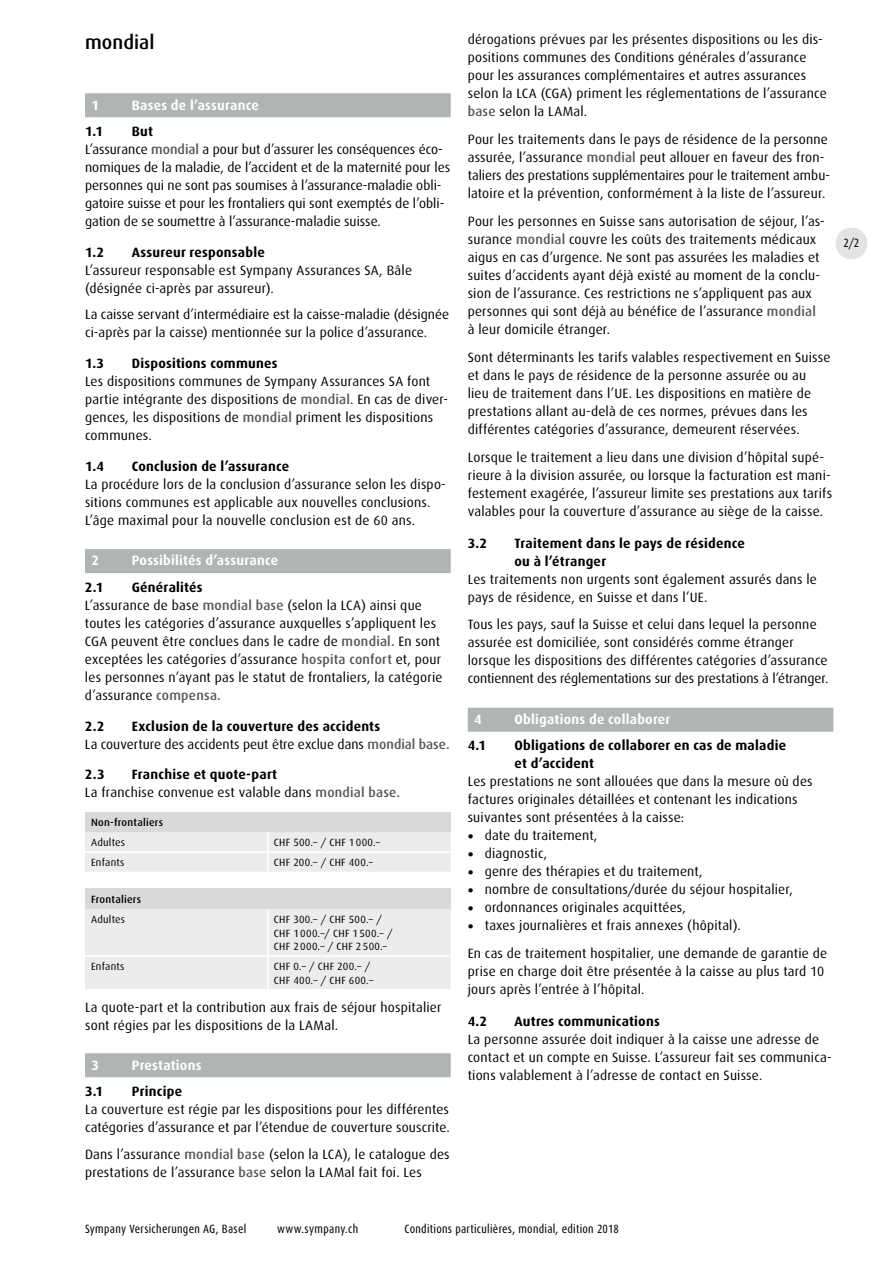
<style>
.page{position:relative;width:893px;height:1263px;background:#fff}
.page>*{position:absolute;margin:0;border:0;box-sizing:border-box;transform-origin:0 0}
.t1{font:500 19.5px "Dax";letter-spacing:.005em;color:#000}
.t2{font:13.5px/18px "Dax";letter-spacing:.015em;color:#000}
.t3{font:700 13.5px/18px "Dax";letter-spacing:.02em;color:#000}
.t4{font:700 13.5px "Dax";letter-spacing:.02em;color:#fff}
.t5{font:12px "Dax Condensed";letter-spacing:.025em;color:#000}
.t6{font:10.5px/13.5px "Dax";letter-spacing:.03em;color:#000}
.t7{font:500 10.5px "Dax";letter-spacing:.025em;color:#000}
.s1{font-weight:700}
.s2{font-weight:500;color:#555756}
.s3{font-family:"Dax Bold Expert"}
</style>
<div class="page">
<div style="left:836px;top:227px;width:31px;height:32px;background:#e2e3e3;border-radius:50%"></div>
<div style="left:85px;top:93px;width:366px;height:24px;background:#b1b4b4"></div>
<div style="left:85px;top:549px;width:366px;height:24px;background:#b1b4b4"></div>
<div style="left:85px;top:1053px;width:366px;height:24px;background:#b1b4b4"></div>
<div style="left:85px;top:812px;width:366px;height:20px;background:#d8dada"></div>
<div style="left:85px;top:832px;width:366px;height:40px;background:#ececec"></div>
<div style="left:85px;top:889px;width:366px;height:20px;background:#d8dada"></div>
<div style="left:85px;top:909px;width:366px;height:80px;background:#ececec"></div>
<hr style="left:85px;top:955px;width:183px;height:2px;background:#fff">
<hr style="left:268px;top:955px;width:183px;height:2px;background:#fff">
<hr style="left:267px;top:957px;width:2px;height:32px;background:#fff">
<hr style="left:267px;top:909px;width:2px;height:46px;background:#fff">
<div style="left:468px;top:708px;width:365px;height:24px;background:#b1b4b4"></div>
<h1 class="t1" style="left:85px;top:31px;width:71px">mondial</h1>
<p class="t4" style="left:91px;top:97px;width:9px">1</p>
<p class="t4" style="left:132px;top:97px;width:129px">Bases de l’assurance</p>
<p class="t3" style="left:85px;top:122px;width:19px">1.1</p>
<p class="t2" style="left:85px;top:123px;width:367px;text-indent:47px"><span class="s1">But<br></span>L’assurance <span class="s2">mondial</span> a pour but d’assurer les conséquences éco&shy;nomiques de la maladie, de l’accident et de la maternité pour les personnes qui ne sont pas soumises à l’assurance-maladie obli&shy;gatoire suisse et pour les frontaliers qui sont exemptés de l’obli&shy;gation de se soumettre à l’assurance-maladie suisse.</p>
<p class="t3" style="left:85px;top:243px;width:21px">1.2</p>
<p class="t3" style="left:132px;top:243px;width:135px">Assureur responsable</p>
<p class="t2" style="left:85px;top:261px;width:329px">L’assureur responsable est Sympany Assurances SA, Bâle (désignée ci-après par assureur).</p>
<p class="t2" style="left:85px;top:306px;width:366px">La caisse servant d’intermédiaire est la caisse-maladie (désignée ci-après par la caisse) mentionnée sur la police d’assurance.</p>
<p class="t3" style="left:85px;top:354px;width:21px">1.3</p>
<p class="t3" style="left:132px;top:354px;width:147px">Dispositions communes</p>
<p class="t2" style="left:85px;top:373px;width:364px">Les dispositions communes de Sympany Assurances SA font partie intégrante des dispositions de <span class="s2">mondial</span>. En cas de diver&shy;gences, les dispositions de <span class="s2">mondial</span> priment les dispositions communes.</p>
<p class="t3" style="left:85px;top:457px;width:20px">1.4</p>
<p class="t3" style="left:132px;top:457px;width:159px">Conclusion de l’assurance</p>
<p class="t2" style="left:85px;top:475px;width:362px">La procédure lors de la conclusion d’assurance selon les dispo&shy;sitions communes est applicable aux nouvelles conclusions.<br>L’âge maximal pour la nouvelle conclusion est de 60 ans.</p>
<p class="t4" style="left:91px;top:553px;width:9px">2</p>
<p class="t4" style="left:132px;top:553px;width:148px">Possibilités d’assurance</p>
<p class="t3" style="left:85px;top:578px;width:20px">2.1</p>
<p class="t2" style="left:85px;top:578px;width:359px;text-indent:47px"><span class="s1">Généralités<br></span>L’assurance de base <span class="s2">mondial base</span> (selon la LCA) ainsi que toutes les catégories d’assurance auxquelles s’appliquent les CGA peuvent être conclues dans le cadre de <span class="s2">mondial.</span> En sont exceptées les catégories d’assurance <span class="s2">hospita confort</span> et, pour les personnes n’ayant pas le statut de frontaliers, la catégorie d’assurance <span class="s2">compensa.</span></p>
<p class="t3" style="left:85px;top:717px;width:21px">2.2</p>
<p class="t2" style="left:85px;top:717px;width:366px;text-indent:47px"><span class="s1">Exclusion de la couverture des accidents<br></span>La couverture des accidents peut être exclue dans <span class="s2">mondial base.</span></p>
<p class="t3" style="left:85px;top:766px;width:21px">2.3</p>
<p class="t2" style="left:85px;top:766px;width:317px;text-indent:47px"><span class="s1">Franchise et quote-part<br></span>La franchise convenue est valable dans <span class="s2">mondial base.</span></p>
<p class="t7" style="left:91px;top:817px;width:74px">Non-frontaliers</p>
<p class="t6" style="left:91px;top:836px;width:36px">Adultes</p>
<p class="t6" style="left:274px;top:836px;width:108px">CHF 500.– / CHF 1000.–</p>
<p class="t6" style="left:91px;top:856px;width:35px">Enfants</p>
<p class="t6" style="left:274px;top:856px;width:101px">CHF 200.– / CHF 400.–</p>
<p class="t7" style="left:91px;top:893px;width:52px">Frontaliers</p>
<p class="t6" style="left:91px;top:913px;width:36px">Adultes</p>
<p class="t6" style="left:274px;top:913px;width:120px">CHF 300.– / CHF 500.– /<br>CHF 1000.–/ CHF 1500.– /<br>CHF 2000.– / CHF 2500.–</p>
<p class="t6" style="left:91px;top:960px;width:35px">Enfants</p>
<p class="t6" style="left:274px;top:960px;width:101px">CHF 0.– / CHF 200.– /<br>CHF 400.– / CHF 600.–</p>
<p class="t2" style="left:85px;top:999px;width:358px">La quote-part et la contribution aux frais de séjour hospitalier sont régies par les dispositions de la LAMal.</p>
<p class="t4" style="left:91px;top:1057px;width:9px">3</p>
<p class="t4" style="left:132px;top:1057px;width:71px">Prestations</p>
<p class="t3" style="left:85px;top:1082px;width:20px">3.1</p>
<p class="t3" style="left:132px;top:1082px;width:52px">Principe</p>
<p class="t2" style="left:85px;top:1100px;width:366px">La couverture est régie par les dispositions pour les différentes catégories d’assurance et par l’étendue de couverture souscrite.</p>
<p class="t2" style="left:85px;top:1145px;width:366px">Dans l’assurance <span class="s2">mondial base</span> (selon la LCA), le catalogue des prestations de l’assurance <span class="s2">base</span> selon la LAMal fait foi. Les</p>
<p class="t2" style="left:468px;top:31px;width:361px">dérogations prévues par les présentes dispositions ou les dis&shy;positions communes des Conditions générales d’assurance pour les assurances complémentaires et autres assurances selon la LCA (CGA) priment les réglementations de l’assurance <span class="s2">base</span> selon la LAMal.</p>
<p class="t2" style="left:468px;top:131px;width:362px">Pour les traitements dans le pays de résidence de la personne assurée, l’assurance <span class="s2">mondial</span> peut allouer en faveur des fron&shy;taliers des prestations supplémentaires pour le traitement ambu&shy;latoire et la prévention, conformément à la liste de l’assureur.</p>
<p class="t2" style="left:468px;top:212px;width:359px">Pour les personnes en Suisse sans autorisation de séjour, l’as&shy;surance <span class="s2">mondial</span> couvre les coûts des traitements médicaux aigus en cas d’urgence. Ne sont pas assurées les maladies et suites d’accidents ayant déjà existé au moment de la conclu&shy;sion de l’assurance. Ces restrictions ne s’appliquent pas aux personnes qui sont déjà au bénéfice de l’assurance <span class="s2">mondial </span>à leur domicile étranger.</p>
<p class="t2" style="left:468px;top:348px;width:364px">Sont déterminants les tarifs valables respectivement en Suisse et dans le pays de résidence de la personne assurée ou au lieu de traitement dans l’UE. Les dispositions en matière de prestations allant au-delà de ces normes, prévues dans les différentes catégories d’assurance, demeurent réservées.</p>
<p class="t2" style="left:468px;top:448px;width:366px">Lorsque le traitement a lieu dans une division d’hôpital supé&shy;rieure à la division assurée, ou lorsque la facturation est mani&shy;festement exagérée, l’assureur limite ses prestations aux tarifs valables pour la couverture d’assurance au siège de la caisse.</p>
<p class="t3" style="left:468px;top:534px;width:21px">3.2</p>
<p class="t3" style="left:514px;top:534px;width:232px">Traitement dans le pays de résidence ou à l’étranger</p>
<p class="t2" style="left:468px;top:570px;width:351px">Les traitements non urgents sont également assurés dans le pays de résidence, en Suisse et dans l’UE.</p>
<p class="t2" style="left:468px;top:616px;width:362px">Tous les pays, sauf la Suisse et celui dans lequel la personne assurée est domiciliée, sont considérés comme étranger lorsque les dispositions des différentes catégories d’assurance contiennent des réglementations sur des prestations à l’étranger.</p>
<p class="t4" style="left:474px;top:712px;width:9px">4</p>
<p class="t4" style="left:514px;top:712px;width:157px">Obligations de collaborer</p>
<p class="t3" style="left:468px;top:737px;width:20px">4.1</p>
<p class="t3" style="left:514px;top:737px;width:273px">Obligations de collaborer en cas de maladie et d’accident</p>
<p class="t2" style="left:468px;top:773px;width:346px">Les prestations ne sont allouées que dans la mesure où des factures originales détaillées et contenant les indications suivantes sont présentées à la caisse:</p>
<p class="t2" style="left:468px;top:827px;width:131px"><span class="s3">•</span> date du traitement,</p>
<p class="t2" style="left:468px;top:845px;width:81px"><span class="s3">•</span> diagnostic,</p>
<p class="t2" style="left:468px;top:863px;width:236px"><span class="s3">•</span> genre des thérapies et du traitement,</p>
<p class="t2" style="left:468px;top:881px;width:327px"><span class="s3">•</span> nombre de consultations/durée du séjour hospitalier,</p>
<p class="t2" style="left:468px;top:899px;width:220px"><span class="s3">•</span> ordonnances originales acquittées,</p>
<p class="t2" style="left:468px;top:912px;width:361px;line-height:27.8px"><span class="s3">•</span> taxes journalières et frais annexes (hôpital).<br>En cas de traitement hospitalier, une demande de garantie de</p>
<p class="t2" style="left:468px;top:963px;width:358px">prise en charge doit être présentée à la caisse au plus tard 10 jours après l’entrée à l’hôpital.</p>
<p class="t3" style="left:468px;top:1013px;width:21px">4.2</p>
<p class="t3" style="left:514px;top:1013px;width:147px">Autres communications</p>
<p class="t2" style="left:468px;top:1031px;width:365px">La personne assurée doit indiquer à la caisse une adresse de contact et un compte en Suisse. L’assureur fait ses communica&shy;tions valablement à l’adresse de contact en Suisse.</p>
<p class="t5" style="left:843px;top:237px;width:17px">2/2</p>
<p class="t5" style="left:85px;top:1222px;width:163px">Sympany Versicherungen AG, Basel</p>
<p class="t5" style="left:277px;top:1222px;width:83px">www.sympany.ch</p>
<p class="t5" style="left:405px;top:1222px;width:216px">Conditions particulières, mondial, edition 2018</p>
</div>
